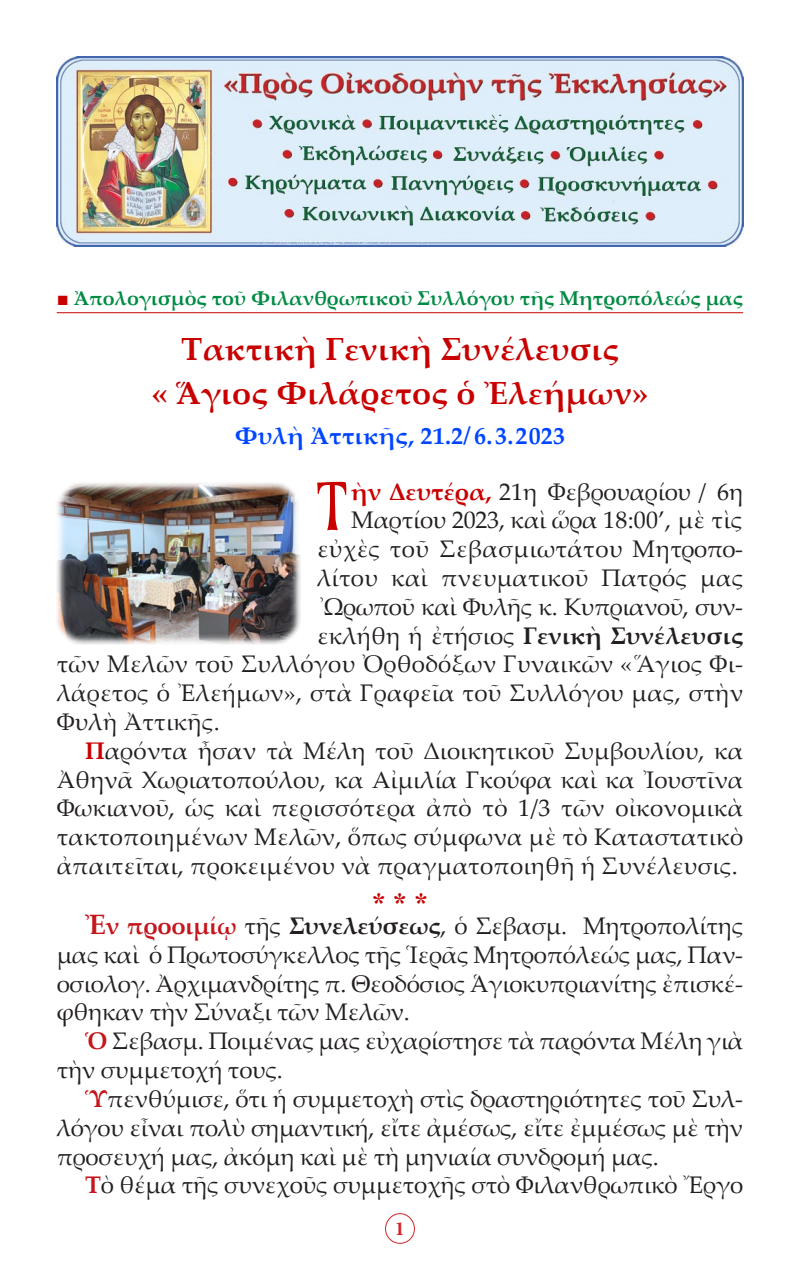
<style>
.page{position:relative;width:800px;height:1270px;background:#fff}
.page>*{position:absolute;margin:0;border:0;box-sizing:border-box;transform-origin:0 0}
.t1{font:72.8px "Icon Script Pro Test 1";color:#c80000;scale:.84 1}
.t2{font:700 32px "Palatino Linotype";letter-spacing:.01em;color:#c80000}
.t3{font:28px "CTOS New Times Bold Test 1";color:#c80000}
.t4{font:24px/28.8px "Palatino Linotype";letter-spacing:-.01em;color:#231f20;text-align:justify}
.t5{font:24px "Palatino Linotype";letter-spacing:.01em;color:#231f20}
.t6{font:700 24px "Palatino Linotype";color:#231f20}
.t7{font:24px "Palatino Linotype";letter-spacing:.02em;color:#231f20}
.t8{font:700 24px "Palatino Linotype";letter-spacing:.01em;color:#0046ff}
.t9{font:700 20px "Palatino Linotype";color:#008b44}
.t10{font:700 20px "Minion Pro";color:#d1232a}
.s1{font-family:"CTOS New Times Roman Test 1";font-weight:400;color:#c80000}
.s2{font-weight:700;color:#c80000}
.s3{font-weight:400}
.s4{font-weight:700;font-size:28px;color:#c4161c}
.s5{font-weight:700;color:#c4161c}
.s6{font-weight:700}
</style>
<div class="page">
<hr style="left:57px;top:312px;width:686px;height:1px;background:#c80000">
<img style="left:57px;top:483px;width:243px;height:162px">
<img style="left:57px;top:57px;width:686px;height:190px">
<div style="left:385px;top:1213px;width:30px;height:31px;border:1px solid #d1232a;border-radius:50%"></div>
<p class="t9" style="left:57px;top:284px;width:688px"><span class="s1">■</span> Ἀπολογισμὸς τοῦ Φιλανθρωπικοῦ Συλλόγου τῆς Μητροπόλεώς μας</p>
<p class="t2" style="left:181px;top:327px;width:439px">Τακτικὴ Γενικὴ Συνέλευσις</p>
<p class="t2" style="left:151px;top:371px;width:499px">« Ἅγιος Φιλάρετος ὁ Ἐλεήμων»</p>
<p class="t8" style="left:235px;top:419px;width:332px">Φυλὴ Ἀττικῆς, 21.2/ 6.3.2023</p>
<p class="t1" style="left:317px;top:458px;width:42px">Τ</p>
<p class="t4" style="left:351px;top:476px;width:393px"><span class="s2">ὴν Δευτέρα,</span> 21η Φεβρουαρίου / 6η<br>Μαρτίου 2023, καὶ ὥρα 18:00’, μὲ τὶς</p>
<p class="t7" style="left:317px;top:532px;width:428px">εὐχὲς τοῦ Σεβασμιωτάτου Μητροπο-</p>
<p class="t5" style="left:317px;top:561px;width:428px">λίτου καὶ πνευματικοῦ Πατρός μας</p>
<p class="t4" style="left:317px;top:591px;width:428px">᾿Ωρωποῦ καὶ Φυλῆς κ. Κυπριανοῦ, συν-</p>
<p class="t6" style="left:317px;top:618px;width:428px"><span class="s3">εκλήθη ἡ ἐτήσιος</span> Γενικὴ Συνέλευσις</p>
<p class="t5" style="left:57px;top:647px;width:688px">τῶν Μελῶν τοῦ Συλλόγου Ὀρθοδόξων Γυναικῶν «῞Αγιος Φι-</p>
<p class="t5" style="left:57px;top:676px;width:688px">λάρετος ὁ Ἐλεήμων», στὰ Γραφεῖα τοῦ Συλλόγου μας, στὴν</p>
<p class="t5" style="left:57px;top:705px;width:164px">Φυλὴ Ἀττικῆς.</p>
<p class="t4" style="left:57px;top:735px;width:688px;text-indent:28px"><span class="s2">Π</span>αρόντα ἦσαν τὰ Μέλη τοῦ Διοικητικοῦ Συμβουλίου, κα Ἀθηνᾶ Χωριατοπούλου, κα Αἰμιλία Γκούφα καὶ κα Ἰουστῖνα Φωκιανοῦ, ὡς καὶ περισσότερα ἀπὸ τὸ 1/3 τῶν οἰκονομικὰ τακτοποιημένων Μελῶν, ὅπως σύμφωνα μὲ τὸ Καταστατικὸ ἀπαιτεῖται, προκειμένου νὰ πραγματοποιηθῆ ἡ Συνέλευσις.</p>
<p class="t3" style="left:372px;top:887px;width:57px">* * *</p>
<p class="t4" style="left:57px;top:911px;width:688px;text-indent:28px"><span class="s4">Ἐ</span><span class="s5">ν προοιμίῳ</span> τῆς <span class="s6">Συνελεύσεως</span>, ὁ Σεβασμ. Μητροπολίτης μας καὶ ὁ Πρωτοσύγκελλος τῆς Ἱερᾶς Μητροπόλεώς µας, Παν&shy;οσιολογ. Ἀρχιµανδρίτης π. Θεοδόσιος Ἁγιοκυπριανίτης ἐπισκέ&shy;φθηκαν τὴν Σύναξι τῶν Μελῶν.</p>
<p class="t4" style="left:57px;top:1026px;width:688px;text-indent:28px"><span class="s5">Ὁ</span> Σεβασμ. Ποιμένας μας εὐχαρίστησε τὰ παρόντα Μέλη γιὰ τὴν συμμετοχή τους.</p>
<p class="t4" style="left:57px;top:1083px;width:688px;text-indent:28px"><span class="s5">Ὑ</span>πενθύμισε, ὅτι ἡ συμμετοχὴ στὶς δραστηριότητες τοῦ Συλ&shy;λόγου εἶναι πολὺ σημαντική, εἴτε ἀμέσως, εἴτε ἐμμέσως μὲ τὴν προσευχή μας, ἀκόμη καὶ μὲ τὴ μηνιαία συνδρομή μας.</p>
<p class="t4" style="left:85px;top:1170px;width:660px"><span class="s5">Τ</span>ὸ θέμα τῆς συνεχοῦς συμμετοχῆς στὸ Φιλανθρωπικὸ Ἔργο</p>
<p class="t10" style="left:395px;top:1215px;width:11px">1</p>
</div>
